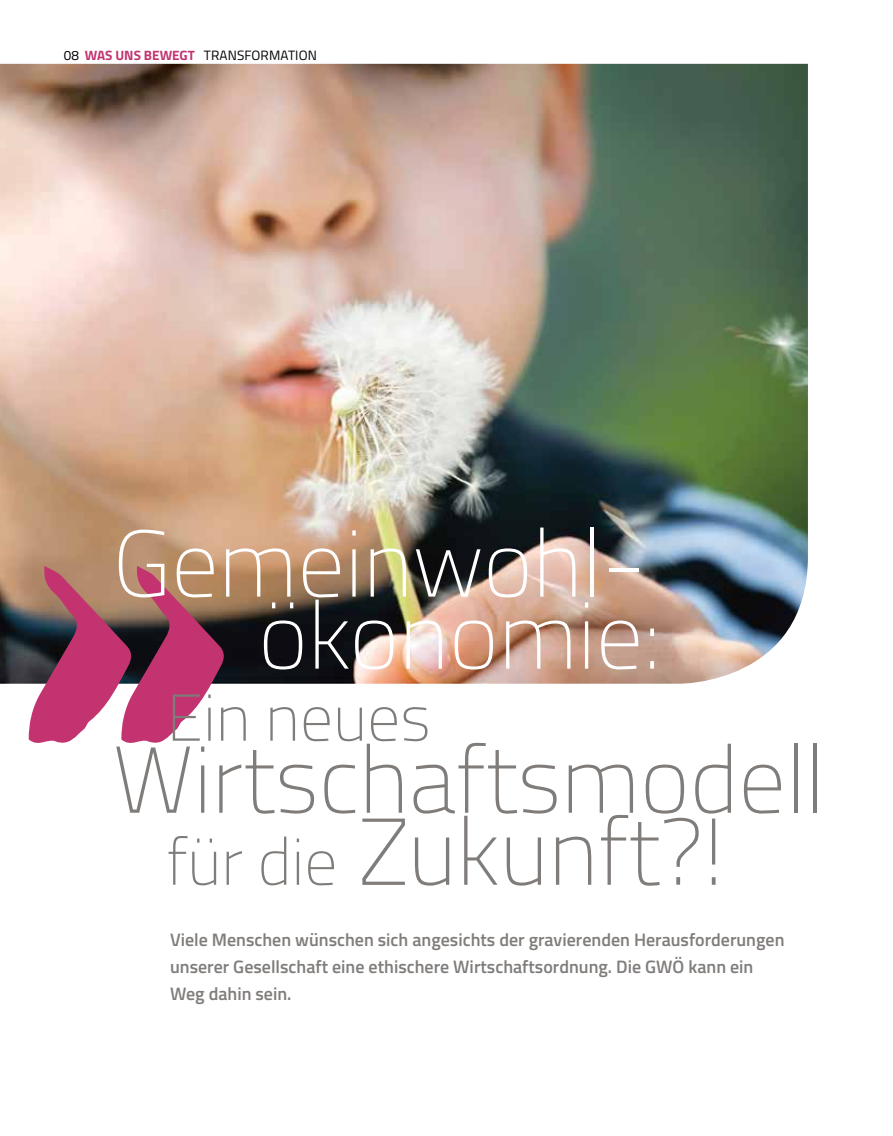
<style>
.page{position:relative;width:893px;height:1136px;background:#fff}
.page>*{position:absolute;margin:0;border:0;box-sizing:border-box;transform-origin:0 0}
.t1{font:100 94.5px/72px "Titillium";color:#7f7c7a;text-align:center}
.t2{font:100 94.5px/72px "Titillium";color:#fff;text-align:right}
.t3{font:100 66px "Titillium";color:#7f7c7a}
.t4{font:600 18px/27px "Titillium";color:#7f7c7a}
.t5{font:13.5px "Titillium";letter-spacing:.01em;color:#000}
.s1{font-weight:700;color:#c23370}
.s2{font-size:66px}
</style>
<div class="page">
<img style="left:0;top:64px;width:808px;height:619px">
<svg style="left:29px;top:566px;width:196px;height:177px;background:#ab5d74"></svg>
<p class="t5" style="left:64px;top:46px;width:255px">08 <span class="s1">WAS UNS BEWEGT</span> TRANSFORMATION</p>
<h1 class="t2" style="left:113px;top:523px;width:550px">Gemeinwohl&shy;ökonomie:</h1>
<h2 class="t3" style="left:167px;top:670px;width:265px">Ein neues</h2>
<h1 class="t1" style="left:113px;top:739px;width:713px">Wirtschaftsmodell <span class="s2">für die</span> Zukunft?!</h1>
<p class="t4" style="left:170px;top:925px;width:616px">Viele Menschen wünschen sich angesichts der gravierenden Herausforderungen unserer Gesellschaft eine ethischere Wirtschaftsordnung. Die GWÖ kann ein<br>Weg dahin sein.</p>
</div>
